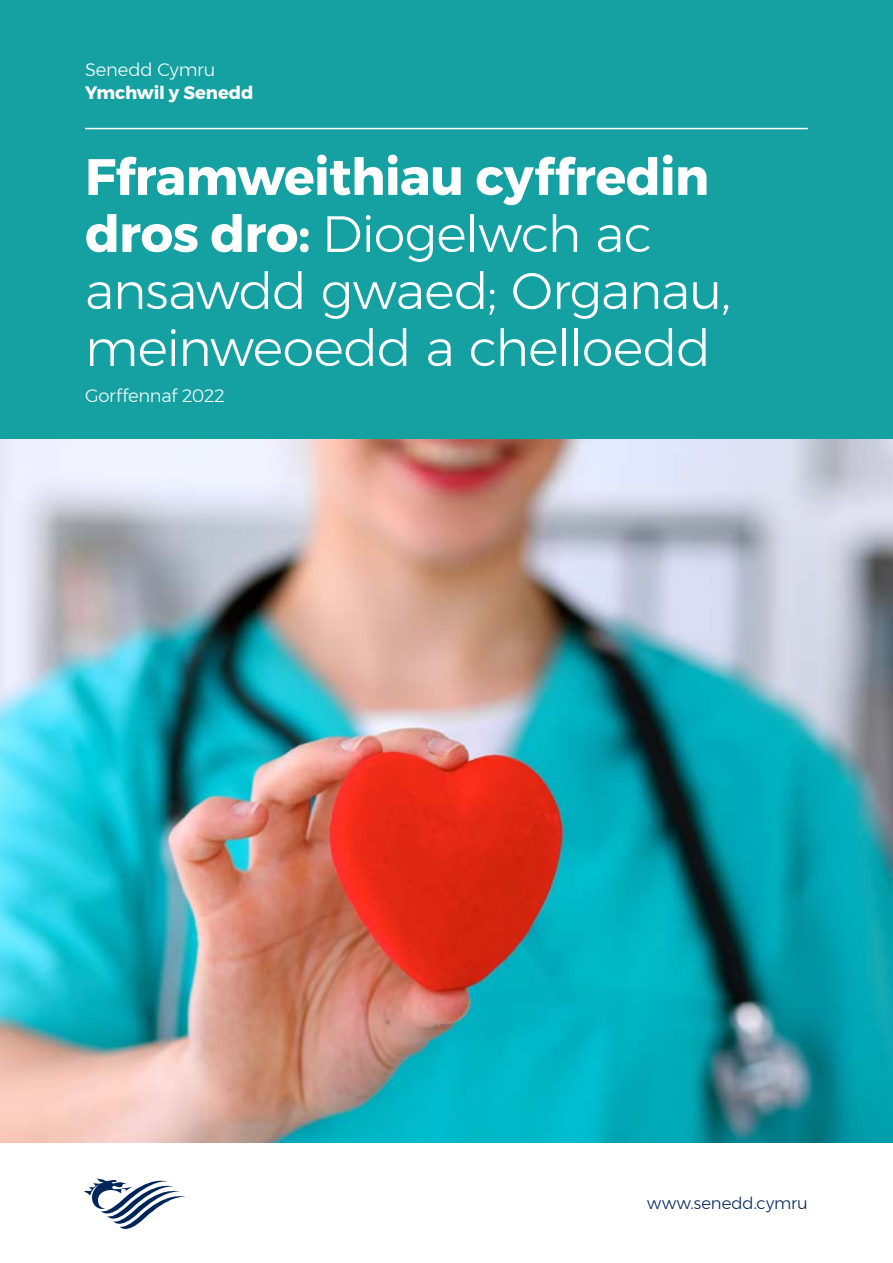
<style>
.page{position:relative;width:893px;height:1263px;background:#fff}
.page>*{position:absolute;margin:0;border:0;box-sizing:border-box;transform-origin:0 0}
.t1{font:300 51px/57px "Montserrat";letter-spacing:-.02em;color:#fff}
.t2{font:300 18px "Montserrat";letter-spacing:-.015em;color:#fff}
.t3{font:700 18px "Montserrat";letter-spacing:-.005em;color:#fff}
.t4{font:300 16.5px "Montserrat";letter-spacing:.005em;color:#002659}
.s1{font-weight:700}
</style>
<div class="page">
<img style="left:0;top:439px;width:893px;height:704px">
<svg style="left:84px;top:1178px;width:102px;height:51px"></svg>
<div style="left:0;top:0;width:893px;height:439px;background:#15a1a2"></div>
<hr style="left:85px;top:128px;width:723px;height:1px;background:#fff">
<p class="t2" style="left:85px;top:56px;width:132px">Senedd Cymru</p>
<p class="t3" style="left:85px;top:78px;width:170px">Ymchwil y Senedd</p>
<p class="t1" style="left:85px;top:148px;width:647px"><span class="s1">Fframweithiau cyffredin dros dro:</span> Diogelwch ac ansawdd gwaed; Organau, meinweoedd a chelloedd</p>
<p class="t2" style="left:85px;top:382px;width:141px">Gorffennaf 2022</p>
<p class="t4" style="left:647px;top:1191px;width:162px">www.senedd.cymru</p>
</div>
